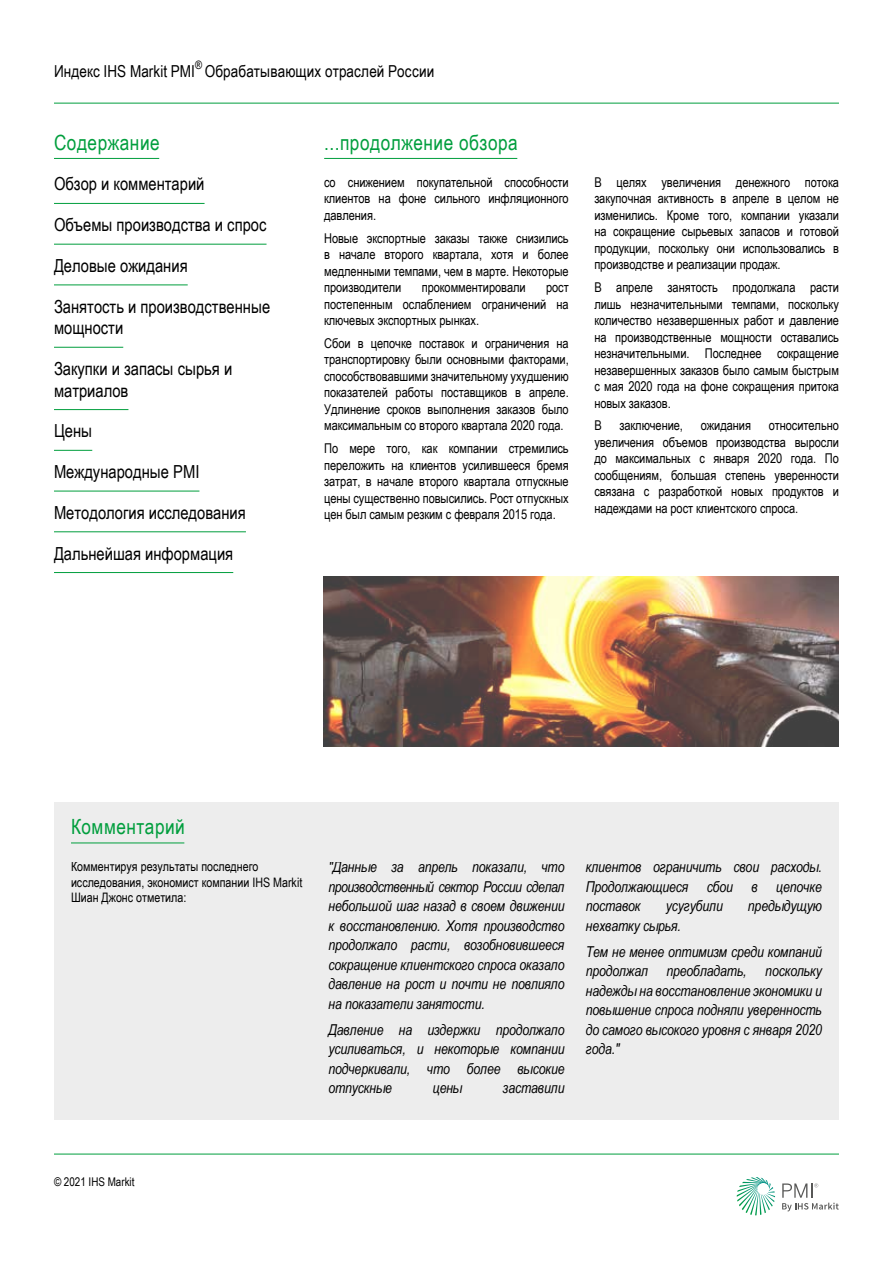
<style>
.page{position:relative;width:893px;height:1263px;background:#fff}
.page>*{position:absolute;margin:0;border:0;box-sizing:border-box;transform-origin:0 0}
.t1{font:21px "Arial Narrow";letter-spacing:.025em;color:#009e3d}
.t2{font:18px/21.6px "Arial Narrow";color:#000}
.t3{font:16.5px "Arial Narrow";letter-spacing:.005em;color:#000}
.t4{font:italic 15px/19.5px "Arial Narrow";letter-spacing:-.01em;color:#000;text-align:justify}
.t5{font:13.5px/16.5px "Arial Narrow";letter-spacing:-.005em;color:#000;text-align:justify}
.t6{font:13.05px/15.6px "Arial Narrow";color:#000}
.t7{font:12px "Arial Narrow";color:#000}
.t8{font:11.55px "Arial Narrow";color:#000}
</style>
<div class="page">
<hr style="left:54px;top:103px;width:785px;height:1px;background:#009e3d">
<svg style="left:737px;top:1177px;width:38px;height:38px"></svg>
<svg style="left:782px;top:1183px;width:57px;height:28px"></svg>
<hr style="left:54px;top:1154px;width:785px;height:1px;background:#009e3d">
<div style="left:54px;top:861px;width:785px;height:259px;background:#ededed"></div>
<div style="left:54px;top:802px;width:785px;height:59px;background:#ededed"></div>
<hr style="left:71px;top:843px;width:113px;height:1px;background:#009e3d">
<hr style="left:324px;top:158px;width:193px;height:1px;background:#009e3d">
<img style="left:324px;top:577px;width:515px;height:170px">
<hr style="left:54px;top:158px;width:105px;height:1px;background:#009e3d">
<hr style="left:54px;top:203px;width:151px;height:1px;background:#009e3d">
<hr style="left:54px;top:244px;width:213px;height:1px;background:#009e3d">
<hr style="left:54px;top:285px;width:134px;height:1px;background:#009e3d">
<hr style="left:54px;top:347px;width:69px;height:1px;background:#009e3d">
<hr style="left:54px;top:409px;width:74px;height:1px;background:#009e3d">
<hr style="left:54px;top:450px;width:38px;height:1px;background:#009e3d">
<hr style="left:54px;top:491px;width:145px;height:1px;background:#009e3d">
<hr style="left:54px;top:531px;width:192px;height:1px;background:#009e3d">
<hr style="left:54px;top:572px;width:179px;height:1px;background:#009e3d">
<p class="t8" style="left:195px;top:56px;width:9px">®</p>
<p class="t3" style="left:205px;top:59px;width:231px">Обрабатывающих отраслей России</p>
<p class="t3" style="left:54px;top:59px;width:142px">Индекс IHS Markit PMI</p>
<h1 class="t1" style="left:54px;top:127px;width:107px">Содержание</h1>
<h1 class="t1" style="left:324px;top:127px;width:195px">...продолжение обзора</h1>
<h2 class="t2" style="left:54px;top:173px;width:152px">Обзор и комментарий</h2>
<h2 class="t2" style="left:54px;top:213px;width:214px">Объемы производства и спрос</h2>
<h2 class="t2" style="left:54px;top:254px;width:135px">Деловые ожидания</h2>
<h2 class="t2" style="left:54px;top:295px;width:218px">Занятость и производственные мощности</h2>
<h2 class="t2" style="left:54px;top:357px;width:180px">Закупки и запасы сырья и матриалов</h2>
<h2 class="t2" style="left:54px;top:419px;width:40px">Цены</h2>
<h2 class="t2" style="left:54px;top:460px;width:147px">Международные PMI</h2>
<h2 class="t2" style="left:54px;top:501px;width:193px">Методология исследования</h2>
<h2 class="t2" style="left:54px;top:542px;width:181px">Дальнейшая информация</h2>
<p class="t5" style="left:324px;top:173px;width:246px">со снижением покупательной способности клиентов на фоне сильного инфляционного давления.</p>
<p class="t5" style="left:324px;top:229px;width:246px">Новые экспортные заказы также снизились в начале второго квартала, хотя и более медленными темпами, чем в марте. Некоторые производители</p>
<p class="t5" style="left:324px;top:279px;width:246px;text-indent:222px">рост постепенным ослаблением ограничений на ключевых экспортных рынках.</p>
<p class="t5" style="left:324px;top:334px;width:246px">Сбои в цепочке поставок и ограничения на транспортировку были основными факторами, способствовавшими значительному ухудшению показателей работы поставщиков в апреле.<br>Удлинение сроков выполнения заказов было максимальным со второго квартала 2020 года.</p>
<p class="t5" style="left:324px;top:440px;width:246px">По мере того, как компании стремились переложить на клиентов усилившееся бремя затрат, в начале второго квартала отпускные цены существенно повысились. Рост отпускных цен был самым резким с февраля 2015 года.</p>
<p class="t5" style="left:422px;top:279px;width:105px">прокомментировали</p>
<p class="t5" style="left:594px;top:173px;width:246px">В целях увеличения денежного потока закупочная активность в апреле в целом не изменились. Кроме того, компании указали на сокращение сырьевых запасов и готовой продукции, поскольку они использовались в производстве и реализации продаж.</p>
<p class="t5" style="left:594px;top:279px;width:246px">В апреле занятость продолжала расти лишь незначительными темпами, поскольку количество незавершенных работ и давление на производственные мощности оставались незначительными. Последнее сокращение незавершенных заказов было самым быстрым с мая 2020 года на фоне сокращения притока новых заказов.</p>
<p class="t5" style="left:594px;top:417px;width:9px">В</p>
<p class="t5" style="left:619px;top:417px;width:65px">заключение,</p>
<p class="t5" style="left:701px;top:417px;width:52px">ожидания</p>
<p class="t5" style="left:594px;top:417px;width:246px;text-indent:174px">относительно увеличения объемов производства выросли до максимальных с января 2020 года. По сообщениям, большая степень уверенности связана с разработкой новых продуктов и надеждами на рост клиентского спроса.</p>
<h1 class="t1" style="left:71px;top:811px;width:115px">Комментарий</h1>
<p class="t6" style="left:71px;top:858px;width:233px">Комментируя результаты последнего исследования, экономист компании IHS Markit<br>Шиан Джонс отметила:</p>
<p class="t4" style="left:328px;top:857px;width:238px">"Данные за апрель показали, что производственный сектор России сделал небольшой шаг назад в своем движении к восстановлению. Хотя производство продолжало расти, возобновившееся сокращение клиентского спроса оказало давление на рост и почти не повлияло на показатели занятости.</p>
<p class="t4" style="left:328px;top:1019px;width:238px">Давление на издержки продолжало усиливаться, и некоторые компании подчеркивали, что более высокие отпускные</p>
<p class="t4" style="left:433px;top:1078px;width:31px">цены</p>
<p class="t4" style="left:503px;top:1078px;width:63px">заставили</p>
<p class="t4" style="left:586px;top:857px;width:238px">клиентов ограничить свои расходы.<br>Продолжающиеся сбои в цепочке поставок</p>
<p class="t4" style="left:666px;top:896px;width:59px">усугубили</p>
<p class="t4" style="left:748px;top:896px;width:75px">предыдущую</p>
<p class="t4" style="left:586px;top:912px;width:238px;line-height:25.8px">нехватку сырья.<br>Тем не менее оптимизм среди компаний</p>
<p class="t4" style="left:586px;top:961px;width:238px">продолжал преобладать, поскольку надежды на восстановление экономики и повышение спроса подняли уверенность до самого высокого уровня с января 2020 года."</p>
<p class="t7" style="left:54px;top:1173px;width:82px">© 2021 IHS Markit</p>
</div>
